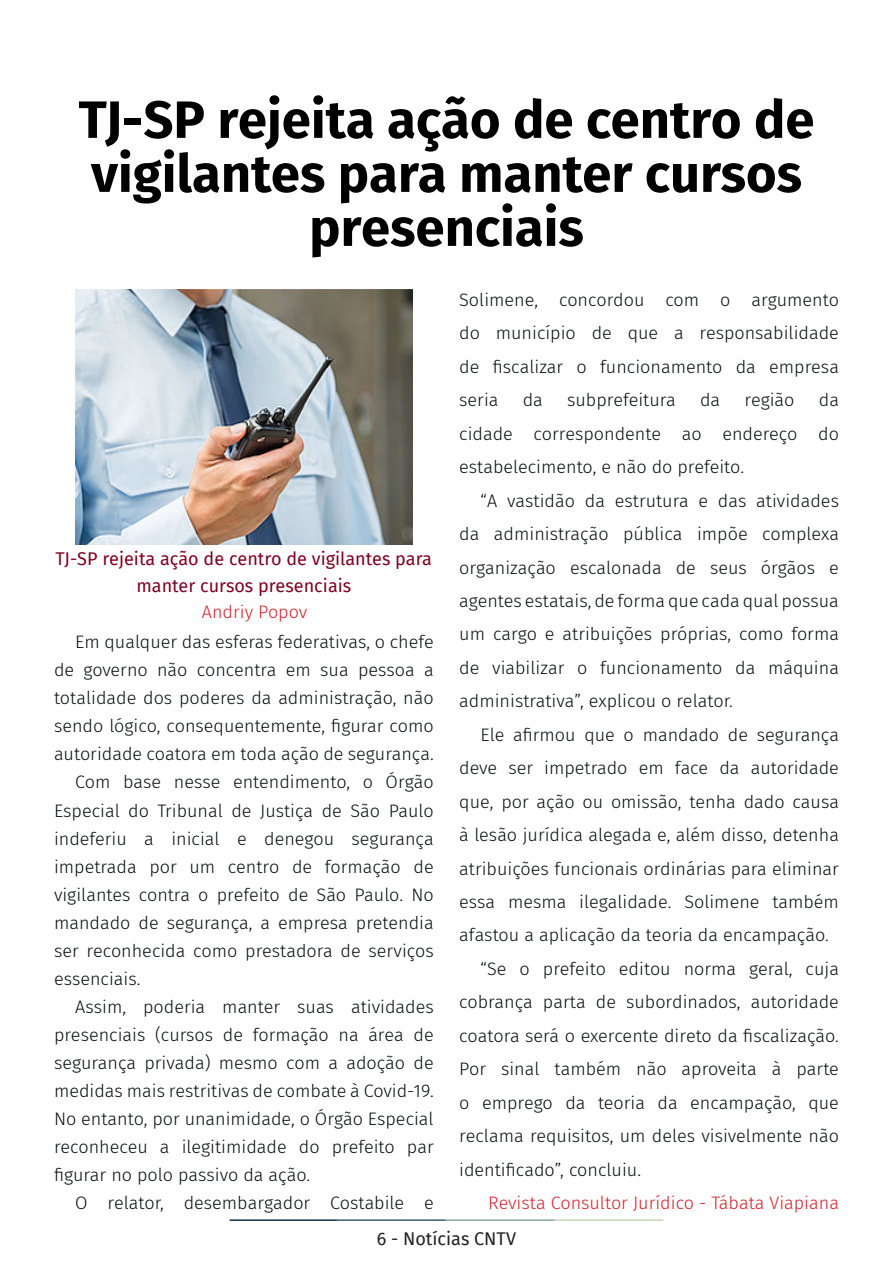
<style>
.page{position:relative;width:893px;height:1263px;background:#fff}
.page>*{position:absolute;margin:0;border:0;box-sizing:border-box;transform-origin:0 0}
.t1{font:700 52.5px/54px "Fira Sans";color:#000001;text-align:center}
.t2{font:300 18px/33.5px "Fira Sans";color:#080d0b;text-align:justify}
.t3{font:18px/27px "Fira Sans";color:#7e0220;text-align:center}
.t4{font:300 18px "Fira Sans";color:#d1232a}
.t5{font:18px "Fira Sans";color:#231f20}
</style>
<div class="page">
<hr style="left:230px;top:1219px;width:107px;height:2px;background:#0e323f">
<hr style="left:337px;top:1219px;width:109px;height:2px;background:#3a5f6d">
<hr style="left:446px;top:1219px;width:109px;height:2px;background:#87a59a">
<hr style="left:555px;top:1219px;width:108px;height:2px;background:#c6d5b7">
<img style="left:75px;top:289px;width:338px;height:256px">
<p class="t1" style="left:78px;top:89px;width:737px">TJ-SP rejeita ação de centro de vigilantes para manter cursos presenciais</p>
<p class="t3" style="left:56px;top:545px;width:378px">TJ-SP rejeita ação de centro de vigilantes para manter cursos presenciais</p>
<p class="t4" style="left:202px;top:599px;width:107px">Andriy Popov</p>
<p class="t2" style="left:54px;top:628px;width:381px;line-height:28px;text-indent:21px">Em qualquer das esferas federativas, o chefe de governo não concentra em sua pessoa a totalidade dos poderes da administração, não sendo lógico, consequentemente, figurar como autoridade coatora em toda ação de segurança.</p>
<p class="t2" style="left:54px;top:768px;width:381px;line-height:28px;text-indent:21px">Com base nesse entendimento, o Órgão Especial do Tribunal de Justiça de São Paulo indeferiu a inicial e denegou segurança impetrada por um centro de formação de vigilantes contra o prefeito de São Paulo. No mandado de segurança, a empresa pretendia ser reconhecida como prestadora de serviços essenciais.</p>
<p class="t2" style="left:54px;top:992px;width:381px;line-height:28px;text-indent:21px">Assim, poderia manter suas atividades presenciais (cursos de formação na área de segurança privada) mesmo com a adoção de medidas mais restritivas de combate à Covid-19.<br>No entanto, por unanimidade, o Órgão Especial reconheceu a ilegitimidade do prefeito par figurar no polo passivo da ação.</p>
<p class="t2" style="left:75px;top:1186px;width:360px">O relator, desembargador Costabile e</p>
<p class="t2" style="left:459px;top:283px;width:381px">Solimene, concordou com o argumento do município de que a responsabilidade de fiscalizar o funcionamento da empresa seria</p>
<p class="t2" style="left:523px;top:383px;width:22px">da</p>
<p class="t2" style="left:567px;top:383px;width:110px">subprefeitura</p>
<p class="t2" style="left:700px;top:383px;width:22px">da</p>
<p class="t2" style="left:744px;top:383px;width:52px">região</p>
<p class="t2" style="left:459px;top:383px;width:381px;text-indent:360px">da cidade correspondente ao endereço do estabelecimento, e não do prefeito.</p>
<p class="t2" style="left:459px;top:484px;width:381px;text-indent:21px">“A vastidão da estrutura e das atividades da administração pública impõe complexa organização escalonada de seus órgãos e agentes estatais, de forma que cada qual possua um cargo e atribuições próprias, como forma de viabilizar o funcionamento da máquina administrativa”, explicou o relator.</p>
<p class="t2" style="left:459px;top:718px;width:381px;text-indent:21px">Ele afirmou que o mandado de segurança deve ser impetrado em face da autoridade que, por ação ou omissão, tenha dado causa à lesão jurídica alegada e, além disso, detenha atribuições funcionais ordinárias para eliminar essa mesma ilegalidade. Solimene também afastou a aplicação da teoria da encampação.</p>
<p class="t2" style="left:459px;top:952px;width:381px;text-indent:21px">“Se o prefeito editou norma geral, cuja cobrança parta de subordinados, autoridade coatora será o exercente direto da fiscalização.<br>Por sinal também não aproveita à parte o emprego da teoria da encampação, que reclama requisitos, um deles visivelmente não identificado”, concluiu.</p>
<p class="t4" style="left:488px;top:1190px;width:352px">Revista Consultor Jurídico - Tábata Viapiana</p>
<p class="t5" style="left:377px;top:1225px;width:141px">6 - Notícias CNTV</p>
</div>
